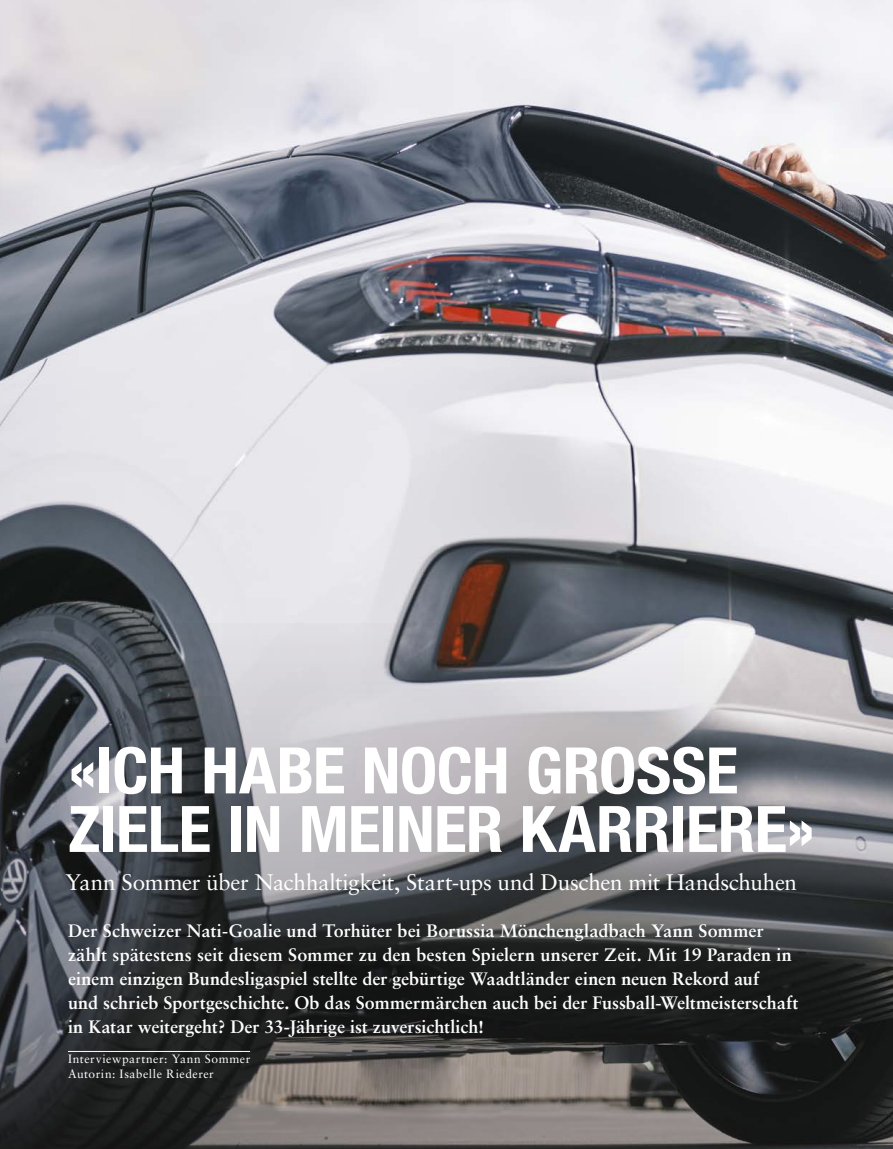
<style>
.page{position:relative;width:893px;height:1149px;background:#fff}
.page>*{position:absolute;margin:0;border:0;box-sizing:border-box;transform-origin:0 0}
.Titel_neu{font:700 condensed 64.2px "Helvetica Neue LT Std";letter-spacing:-.01em;color:#fff;scale:1.05 1}
.Titel_neu-2{font:22.5px "Sabon LT Pro";letter-spacing:-.015em;color:#fff}
.Lead_neu{font:700 18px/24px "Sabon LT Pro";letter-spacing:.005em;color:#fff}
.Autor_neu{font:12px/15px "Sabon LT Pro";letter-spacing:.045em;color:#fff}
</style>
<div class="page">
<img style="left:0;top:0;width:893px;height:623px">
<svg style="left:0;top:623px;width:893px;height:525px;background:#626365"></svg>
<hr style="left:68px;top:1050px;width:182px;height:1px;background:#fff">
<p class="Titel_neu" style="left:68px;top:731px;width:640px">«ICH HABE NOCH GROSSE</p>
<p class="Titel_neu" style="left:68px;top:790px;width:713px">ZIELE IN MEINER KARRIERE»</p>
<p class="Titel_neu-2" style="left:65px;top:868px;width:733px">Yann Sommer über Nachhaltigkeit, Start-ups und Duschen mit Handschuhen</p>
<p class="Lead_neu" style="left:68px;top:918px;width:732px">Der Schweizer Nati-Goalie und Torhüter bei Borussia Mönchengladbach Yann Sommer zählt spätestens seit diesem Sommer zu den besten Spielern unserer Zeit. Mit 19 Paraden in einem einzigen Bundesligaspiel stellte der gebürtige Waadtländer einen neuen Rekord auf<br>und schrieb Sportgeschichte. Ob das Sommermärchen auch bei der Fussball-Weltmeisterschaft in Katar weitergeht? Der 33-Jährige ist zuversichtlich!</p>
<p class="Autor_neu" style="left:68px;top:1051px;width:184px">Interviewpartner: Yann Sommer<br>Autorin: Isabelle Riederer</p>
</div>
